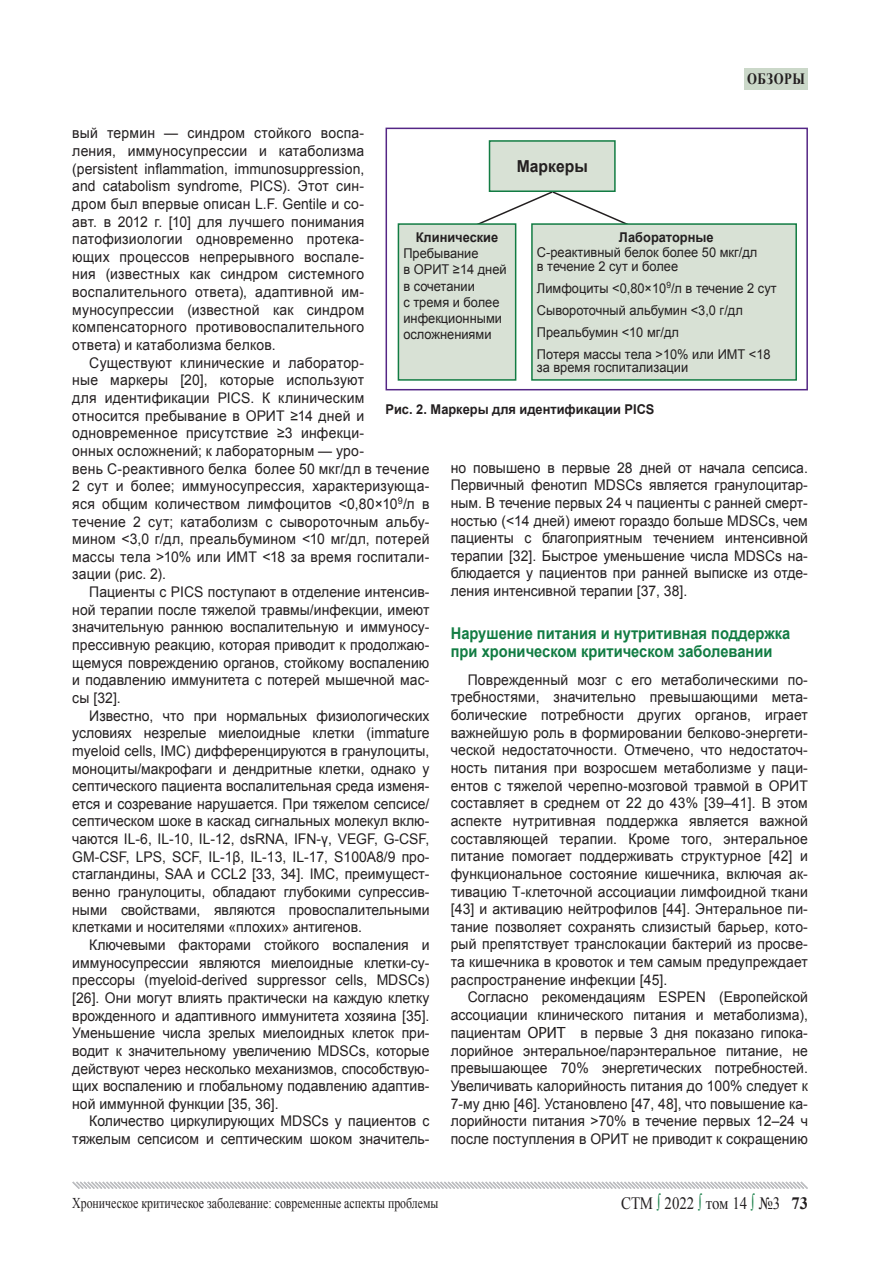
<style>
.page{position:relative;width:893px;height:1276px;background:#fff}
.page>*{position:absolute;margin:0;border:0;box-sizing:border-box;transform-origin:0 0}
.t1{font:17.4px "Times New Roman";color:#231f20;scale:.86 1}
.t2{font:700 16.5px "Arial";color:#231f20;scale:.95 1}
.t3{font:700 16.2px/17.7px "Arial";color:#127c43;scale:.9 1}
.t4{font:700 15.75px "Times New Roman";letter-spacing:.04em;color:#231f20;scale:.81 1}
.t5{font:15px "Times New Roman";color:#231f20;scale:.79 1}
.t6{font:14.7px/17.7px "Arial";letter-spacing:.01em;color:#231f20;text-align:justify;scale:.95 1}
.t7{font:13.5px/16.2px "Arial";color:#231f20;scale:.95 1}
.t8{font:700 13.5px "Arial";color:#231f20;scale:.95 1}
.s1{font-family:"Tahoma";font-size:15px}
.s2{color:#127c43}
.s3{font-weight:700}
</style>
<div class="page">
<div style="left:744px;top:69px;width:64px;height:21px;background:#cbd8c9"></div>
<svg style="left:72px;top:1181px;width:736px;height:8px"></svg>
<svg style="left:479px;top:190px;width:147px;height:42px"></svg>
<div style="left:489px;top:141px;width:126px;height:50px;background:#d8e1d5"></div>
<div style="left:489px;top:140px;width:127px;height:52px;border:2px solid #127c43"></div>
<div style="left:398px;top:224px;width:118px;height:156px;background:#d8e1d5"></div>
<div style="left:398px;top:223px;width:118px;height:158px;border:2px solid #127c43"></div>
<div style="left:532px;top:224px;width:264px;height:156px;background:#d8e1d5"></div>
<div style="left:531px;top:223px;width:266px;height:158px;border:2px solid #127c43"></div>
<div style="left:386px;top:128px;width:422px;height:262px;border:2px solid #542685"></div>
<p class="t4" style="left:747px;top:68px;width:73px">обзоры</p>
<p class="t6" style="left:72px;top:124px;width:309px">вый термин — синдром стойкого воспа&shy;ления, иммуносупрессии и катаболизма (persistent inflammation, immunosuppression, and catabolism syndrome, PICS). Этот син&shy;дром был впервые описан L.F. Gentile и со&shy;авт. в 2012 г. [10] для лучшего понимания патофизиологии одновременно протека&shy;ющих процессов непрерывного воспале&shy;ния (известных как синдром системного воспалительного ответа), адаптивной им&shy;муносупрессии (известной как синдром компенсаторного противовоспалительного ответа) и катаболизма белков.</p>
<p class="t6" style="left:72px;top:354px;width:377px;text-align:left;text-indent:17px">Существуют клинические и лаборатор-<br>ные маркеры [20], которые используют<br>для идентификации PICS. К клиническим относится пребывание в ОРИТ ≥14 дней и одновременное присутствие ≥3 инфекци-<br>онных осложнений; к лабораторным — уро-<br>вень С-реактивного белка более 50 мкг/дл в течение 2 сут и более; иммуносупрессия, характеризующа&shy;яся общим количеством лимфоцитов &lt;0,80×10<sup>9</sup>/л в течение 2 сут; катаболизм с сывороточным альбу&shy;мином &lt;3,0 г/дл, преальбумином &lt;10 мг/дл, потерей массы тела &gt;10% или ИМТ &lt;18 за время госпитали&shy;зации (рис. 2).</p>
<p class="t6" style="left:72px;top:583px;width:377px;text-indent:17px">Пациенты c PICS поступают в отделение интенсив&shy;ной терапии после тяжелой травмы/инфекции, имеют значительную раннюю воспалительную и иммуносу&shy;прессивную реакцию, которая приводит к продолжаю&shy;щемуся повреждению органов, стойкому воспалению и подавлению иммунитета с потерей мышечной мас&shy;сы [32].</p>
<p class="t6" style="left:72px;top:707px;width:377px;text-indent:17px">Известно, что при нормальных физиологических условиях незрелые миелоидные клетки (immature myeloid cells, IMC) дифференцируются в гранулоциты, моноциты/макрофаги и дендритные клетки, однако у септического пациента воспалительная среда изменя&shy;ется и созревание нарушается. При тяжелом сепсисе/ септическом шоке в каскад сигнальных молекул вклю&shy;чаются IL-6, IL-10, IL-12, dsRNA, IFN-γ, VEGF, G-CSF, GM-CSF, LPS, SCF, IL-1β, IL-13, IL-17, S100A8/9 про&shy;стагландины, SAA и CCL2 [33, 34]. IMC, преимущест&shy;венно гранулоциты, обладают глубокими супрессив&shy;ными свойствами, являются провоспалительными клетками и носителями «плохих» антигенов.</p>
<p class="t6" style="left:72px;top:936px;width:377px;text-indent:17px">Ключевыми факторами стойкого воспаления и иммуносупрессии являются миелоидные клетки-су&shy;прессоры (myeloid-derived suppressor cells, MDSCs) [26]. Они могут влиять практически на каждую клетку врожденного и адаптивного иммунитета хозяина [35].<br>Уменьшение числа зрелых миелоидных клеток при&shy;водит к значительному увеличению MDSCs, которые действуют через несколько механизмов, способствую&shy;щих воспалению и глобальному подавлению адаптив&shy;ной иммунной функции [35, 36].</p>
<p class="t6" style="left:72px;top:1112px;width:377px;text-align:right">Количество циркулирующих MDSCs у пациентов с тяжелым сепсисом и септическим шоком значитель-</p>
<p class="t2" style="left:517px;top:155px;width:76px">Маркеры</p>
<p class="t8" style="left:619px;top:228px;width:101px">Лабораторные</p>
<p class="t7" style="left:537px;top:246px;width:233px;line-height:13.5px">С-реактивный белок более 50 мкг/дл в течение 2 сут и более</p>
<p class="t7" style="left:537px;top:277px;width:254px;line-height:22px">Лимфоциты &lt;0,80×10<sup>9</sup>/л в течение 2 сут<br>Сывороточный альбумин &lt;3,0 г/дл<br>Преальбумин &lt;10 мг/дл<br>Потеря массы тела &gt;10% или ИМТ &lt;18</p>
<p class="t7" style="left:537px;top:359px;width:161px">за время госпитализации</p>
<p class="t8" style="left:416px;top:228px;width:88px">Клинические</p>
<p class="t7" style="left:403px;top:246px;width:110px">Пребывание<br>в ОРИТ ≥14 дней в сочетании<br>с тремя и более инфекционными осложнениями</p>
<p class="t8" style="left:386px;top:401px;width:285px">Рис. 2. Маркеры для идентификации PICS</p>
<p class="t6" style="left:451px;top:459px;width:377px">но повышено в первые 28 дней от начала сепсиса.<br>Первичный фенотип MDSCs является гранулоцитар&shy;ным. В течение первых 24 ч пациенты с ранней смерт&shy;ностью (&lt;14 дней) имеют гораздо больше MDSCs, чем пациенты с благоприятным течением интенсивной терапии [32]. Быстрое уменьшение числа MDSCs на&shy;блюдается у пациентов при ранней выписке из отде&shy;ления интенсивной терапии [37, 38].</p>
<p class="t3" style="left:451px;top:625px;width:379px">Нарушение питания и нутритивная поддержка при хроническом критическом заболевании</p>
<p class="t6" style="left:451px;top:671px;width:377px;text-indent:17px">Поврежденный мозг с его метаболическими по&shy;требностями, значительно превышающими мета&shy;болические потребности других органов, играет важнейшую роль в формировании белково-энергети&shy;ческой недостаточности. Отмечено, что недостаточ&shy;ность питания при возросшем метаболизме у паци&shy;ентов с тяжелой черепно-мозговой травмой в ОРИТ составляет в среднем от 22 до 43% [39–41]. В этом аспекте нутритивная поддержка является важной составляющей терапии. Кроме того, энтеральное питание помогает поддерживать структурное [42] и функциональное состояние кишечника, включая ак&shy;тивацию Т-клеточной ассоциации лимфоидной ткани [43] и активацию нейтрофилов [44]. Энтеральное пи&shy;тание позволяет сохранять слизистый барьер, кото&shy;рый препятствует транслокации бактерий из просве&shy;та кишечника в кровоток и тем самым предупреждает распространение инфекции [45].</p>
<p class="t6" style="left:451px;top:988px;width:377px;text-indent:17px">Согласно рекомендациям ESPEN (Европейской ассоциации клинического питания и метаболизма), пациентам <span class="s1">ОРИТ</span> в первые 3 дня показано гипока&shy;лорийное энтеральное/парэнтеральное питание, не превышающее 70% энергетических потребностей.<br>Увеличивать калорийность питания до 100% следует к 7-му дню [46]. Установлено [47, 48], что повышение ка&shy;лорийности питания &gt;70% в течение первых 12–24 ч после поступления в ОРИТ не приводит к сокращению</p>
<p class="t5" style="left:72px;top:1192px;width:465px">Хроническое критическое заболевание: современные аспекты проблемы</p>
<p class="t1" style="left:621px;top:1191px;width:219px">СТМ <span class="s2">∫</span> 2022 <span class="s2">∫</span> том 14 <span class="s2">∫</span> №3 <span class="s3">73</span></p>
</div>
